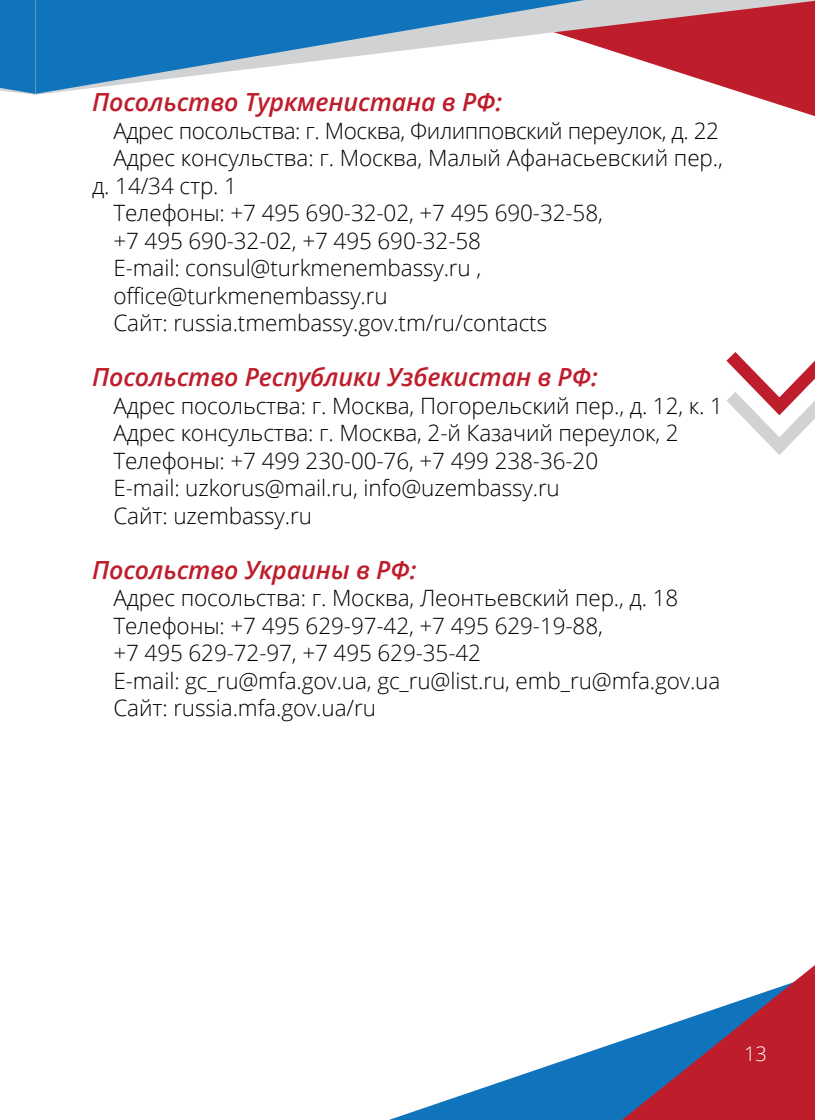
<style>
.page{position:relative;width:815px;height:1120px;background:#fff}
.page>*{position:absolute;margin:0;border:0;box-sizing:border-box;transform-origin:0 0}
.заголовок_2{font:italic 600 25px "Open Sans";letter-spacing:-.005em;color:#be1d2c}
.основной{font:300 22.5px/27.5px "Open Sans";letter-spacing:-.005em;color:#000}
.t1{font:300 20px "Open Sans";color:#fff}
</style>
<div class="page">
<svg style="left:389px;top:1040px;width:233px;height:80px"></svg>
<svg style="left:622px;top:965px;width:193px;height:155px"></svg>
<svg style="left:749px;top:95px;width:66px;height:21px"></svg>
<svg style="left:35px;top:0;width:780px;height:95px;fill:#be1d2c"></svg>
<svg style="left:35px;top:0;width:549px;height:94px"></svg>
<div style="left:0;top:0;width:35px;height:95px;background:#1074bc"></div>
<svg style="left:726px;top:352px;width:89px;height:103px"></svg>
<p class="заголовок_2" style="left:92px;top:85px;width:412px">Посольство Туркменистана в РФ:</p>
<p class="основной" style="left:113px;top:116px;width:607px">Адрес посольства: г. Москва, Филипповский переулок, д. 22</p>
<p class="основной" style="left:92px;top:144px;width:632px;text-indent:21px">Адрес консульства: г. Москва, Малый Афанасьевский пер., д. 14/34 стр. 1</p>
<p class="основной" style="left:113px;top:199px;width:491px">Телефоны: +7 495 690-32-02, +7 495 690-32-58,</p>
<p class="основной" style="left:113px;top:226px;width:369px">+7 495 690-32-02, +7 495 690-32-58</p>
<p class="основной" style="left:113px;top:254px;width:369px">E-mail: consul@turkmenembassy.ru ,</p>
<p class="основной" style="left:113px;top:281px;width:276px">office@turkmenembassy.ru</p>
<p class="основной" style="left:113px;top:309px;width:435px">Сайт: russia.tmembassy.gov.tm/ru/contacts</p>
<p class="заголовок_2" style="left:92px;top:360px;width:507px">Посольство Республики Узбекистан в РФ:</p>
<p class="основной" style="left:113px;top:391px;width:611px">Адрес посольства: г. Москва, Погорельский пер., д. 12, к. 1</p>
<p class="основной" style="left:113px;top:419px;width:567px">Адрес консульства: г. Москва, 2-й Казачий переулок, 2</p>
<p class="основной" style="left:113px;top:446px;width:486px">Телефоны: +7 499 230-00-76, +7 499 238-36-20</p>
<p class="основной" style="left:113px;top:474px;width:448px">E-mail: uzkorus@mail.ru, info@uzembassy.ru</p>
<p class="основной" style="left:113px;top:501px;width:200px">Сайт: uzembassy.ru</p>
<p class="заголовок_2" style="left:92px;top:553px;width:326px">Посольство Украины в РФ:</p>
<p class="основной" style="left:113px;top:584px;width:566px">Адрес посольства: г. Москва, Леонтьевский пер., д. 18</p>
<p class="основной" style="left:113px;top:611px;width:491px">Телефоны: +7 495 629-97-42, +7 495 629-19-88,</p>
<p class="основной" style="left:113px;top:639px;width:369px">+7 495 629-72-97, +7 495 629-35-42</p>
<p class="основной" style="left:113px;top:666px;width:608px">E-mail: gc_ru@mfa.gov.ua, gc_ru@list.ru, emb_ru@mfa.gov.ua</p>
<p class="основной" style="left:113px;top:694px;width:264px">Сайт: russia.mfa.gov.ua/ru</p>
<p class="t1" style="left:744px;top:1040px;width:24px">13</p>
</div>
